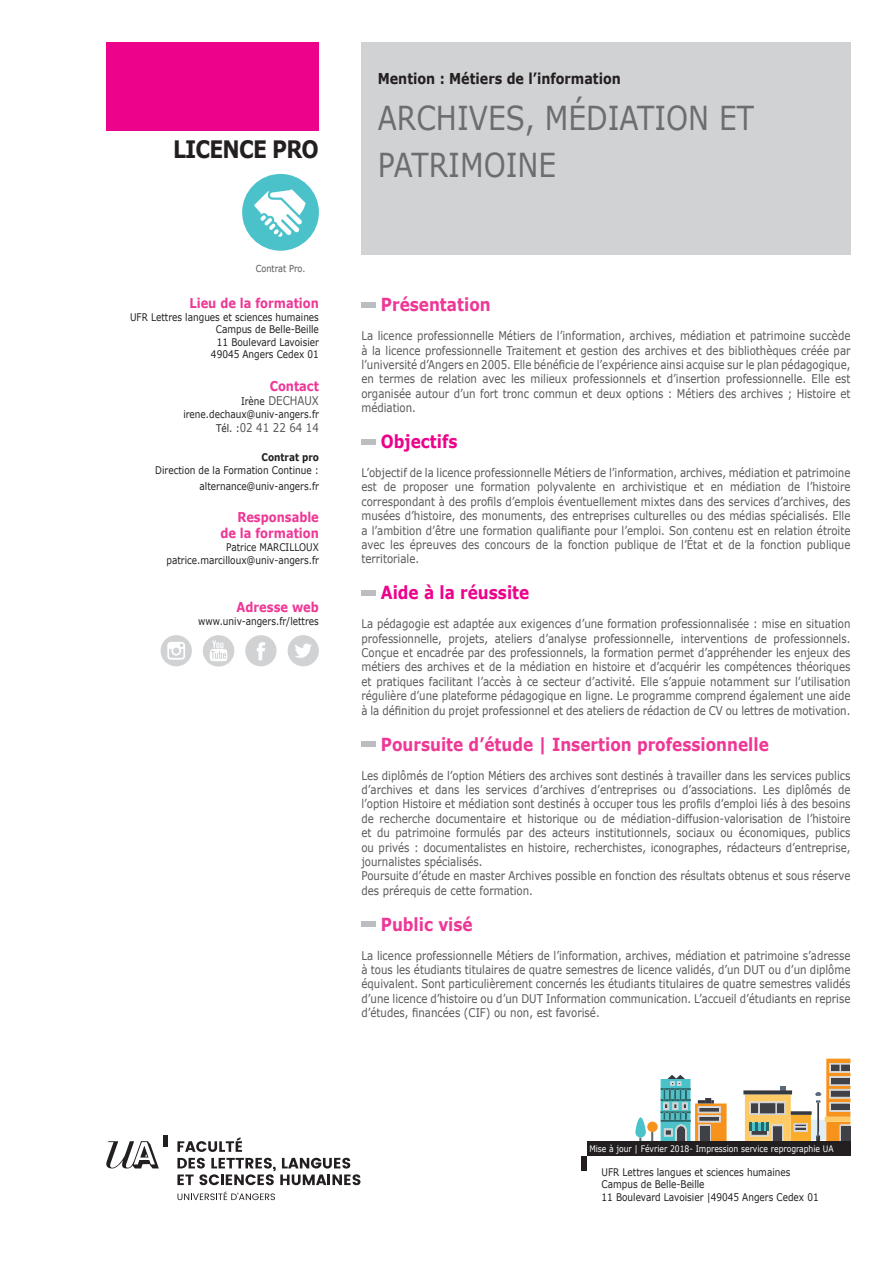
<style>
.page{position:relative;width:893px;height:1263px;background:#fff}
.page>*{position:absolute;margin:0;border:0;box-sizing:border-box;transform-origin:0 0}
.t1{font:33px/46.5px "Verdana";color:#6c6d70;scale:.85 1}
.t2{font:700 24px "Verdana";letter-spacing:-.04em;color:#231f20;scale:.85 1}
.t3{font:700 18px "Verdana";color:#ed3896;scale:.85 1}
.t4{font:700 18px "Verdana";color:#ed028c;scale:.85 1}
.t5{font:700 15px "Verdana";color:#231f20;scale:.85 1}
.t6{font:700 13.5px "Verdana";color:#ed3896;scale:.85 1}
.t7{font:12px/14.4px "Verdana";color:#57585a;text-align:justify;scale:.85 1}
.t8{font:10.5px "Verdana";color:#231f20;scale:.85 1}
.t9{font:700 10.5px "Verdana";color:#231f20;scale:.85 1}
.t10{font:9.6px "Verdana";color:#57585a;scale:.85 1}
.t11{font:9px "Verdana";color:#fff;scale:.85 1}
.s1{font-size:10.5px;color:#231f20}
</style>
<div class="page">
<div style="left:361px;top:43px;width:489px;height:212px;background:#d1d2d4"></div>
<div style="left:581px;top:1156px;width:6px;height:14px;background:#231f20"></div>
<svg style="left:617px;top:1059px;width:233px;height:83px"></svg>
<div style="left:841px;top:1126px;width:9px;height:15px;background:#404146"></div>
<div style="left:106px;top:43px;width:213px;height:88px;background:#ed028c"></div>
<div style="left:587px;top:1142px;width:263px;height:14px;background:#231f20"></div>
<div style="left:361px;top:302px;width:15px;height:6px;background:#bcbdc0"></div>
<div style="left:361px;top:439px;width:15px;height:6px;background:#bcbdc0"></div>
<div style="left:361px;top:590px;width:15px;height:6px;background:#bcbdc0"></div>
<div style="left:361px;top:742px;width:15px;height:5px;background:#bcbdc0"></div>
<div style="left:361px;top:922px;width:15px;height:5px;background:#bcbdc0"></div>
<svg style="left:161px;top:635px;width:31px;height:31px"></svg>
<svg style="left:203px;top:635px;width:31px;height:31px"></svg>
<svg style="left:245px;top:635px;width:32px;height:31px"></svg>
<svg style="left:288px;top:635px;width:31px;height:31px"></svg>
<div style="left:242px;top:174px;width:77px;height:77px;background:#4bc2c9;border-radius:50%"></div>
<svg style="left:252px;top:189px;width:54px;height:50px"></svg>
<svg style="left:177px;top:1137px;width:65px;height:15px"></svg>
<svg style="left:177px;top:1158px;width:183px;height:27px"></svg>
<div style="left:163px;top:1135px;width:5px;height:12px;background:#231f20"></div>
<svg style="left:177px;top:1191px;width:98px;height:9px"></svg>
<svg style="left:106px;top:1141px;width:53px;height:27px"></svg>
<p class="t2" style="left:173px;top:132px;width:173px">LICENCE PRO</p>
<p class="t10" style="left:256px;top:262px;width:60px">Contrat Pro.</p>
<p class="t6" style="left:189px;top:293px;width:154px">Lieu de la formation</p>
<p class="t8" style="left:130px;top:310px;width:224px">UFR Lettres langues et sciences humaines</p>
<p class="t8" style="left:216px;top:322px;width:123px">Campus de Belle-Beille</p>
<p class="t8" style="left:217px;top:335px;width:121px">11 Boulevard Lavoisier</p>
<p class="t8" style="left:211px;top:347px;width:129px">49045 Angers Cedex 01</p>
<p class="t6" style="left:270px;top:376px;width:59px">Contact</p>
<p class="t7" style="left:241px;top:393px;width:93px"><span class="s1">Irène</span> DECHAUX</p>
<p class="t8" style="left:183px;top:407px;width:161px">irene.dechaux@univ-angers.fr</p>
<p class="t7" style="left:216px;top:420px;width:123px"><span class="s1">Tél. :</span>02 41 22 64 14</p>
<p class="t9" style="left:262px;top:450px;width:69px">Contrat pro</p>
<p class="t8" style="left:155px;top:463px;width:194px">Direction de la Formation Continue :</p>
<p class="t8" style="left:200px;top:479px;width:142px">alternance@univ-angers.fr</p>
<p class="t6" style="left:237px;top:508px;width:97px">Responsable</p>
<p class="t6" style="left:220px;top:524px;width:117px">de la formation</p>
<p class="t8" style="left:226px;top:540px;width:111px">Patrice MARCILLOUX</p>
<p class="t8" style="left:167px;top:553px;width:181px">patrice.marcilloux@univ-angers.fr</p>
<p class="t6" style="left:237px;top:598px;width:98px">Adresse web</p>
<p class="t8" style="left:198px;top:614px;width:144px">www.univ-angers.fr/lettres</p>
<p class="t5" style="left:378px;top:68px;width:288px">Mention : Métiers de l’information</p>
<p class="t1" style="left:378px;top:95px;width:444px">ARCHIVES, MÉDIATION ET<br>PATRIMOINE</p>
<p class="t3" style="left:381px;top:292px;width:131px">Présentation</p>
<p class="t7" style="left:361px;top:329px;width:577px">La licence professionnelle Métiers de l’information, archives, médiation et patrimoine succède à la licence professionnelle Traitement et gestion des archives et des bibliothèques créée par l’université d’Angers en 2005. Elle bénéficie de l’expérience ainsi acquise sur le plan pédagogique, en termes de relation avec les milieux professionnels et d’insertion professionnelle. Elle est organisée autour d’un fort tronc commun et deux options : Métiers des archives ; Histoire et médiation.</p>
<p class="t4" style="left:381px;top:429px;width:92px">Objectifs</p>
<p class="t7" style="left:361px;top:465px;width:577px">L’objectif de la licence professionnelle Métiers de l’information, archives, médiation et patrimoine est de proposer une formation polyvalente en archivistique et en médiation de l’histoire correspondant à des profils d’emplois éventuellement mixtes dans des services d’archives, des musées d’histoire, des monuments, des entreprises culturelles ou des médias spécialisés. Elle a l’ambition d’être une formation qualifiante pour l’emploi. Son contenu est en relation étroite avec les épreuves des concours de la fonction publique de l’État et de la fonction publique territoriale.</p>
<p class="t4" style="left:381px;top:580px;width:176px">Aide à la réussite</p>
<p class="t7" style="left:361px;top:617px;width:577px">La pédagogie est adaptée aux exigences d’une formation professionnalisée : mise en situation professionnelle, projets, ateliers d’analyse professionnelle, interventions de professionnels.<br>Conçue et encadrée par des professionnels, la formation permet d’appréhender les enjeux des métiers des archives et de la médiation en histoire et d’acquérir les compétences théoriques et pratiques facilitant l’accès à ce secteur d’activité. Elle s’appuie notamment sur l’utilisation régulière d’une plateforme pédagogique en ligne. Le programme comprend également une aide à la définition du projet professionnel et des ateliers de rédaction de CV ou lettres de motivation.</p>
<p class="t3" style="left:381px;top:731px;width:458px">Poursuite d’étude | Insertion professionnelle</p>
<p class="t7" style="left:361px;top:768px;width:577px">Les diplômés de l’option Métiers des archives sont destinés à travailler dans les services publics d’archives et dans les services d’archives d’entreprises ou d’associations. Les diplômés de l’option Histoire et médiation sont destinés à occuper tous les profils d’emploi liés à des besoins de recherche documentaire et historique ou de médiation-diffusion-valorisation de l’histoire et du patrimoine formulés par des acteurs institutionnels, sociaux ou économiques, publics ou privés : documentalistes en histoire, recherchistes, iconographes, rédacteurs d’entreprise, journalistes spécialisés.</p>
<p class="t7" style="left:361px;top:869px;width:577px">Poursuite d’étude en master Archives possible en fonction des résultats obtenus et sous réserve des prérequis de cette formation.</p>
<p class="t3" style="left:381px;top:911px;width:110px">Public visé</p>
<p class="t7" style="left:361px;top:948px;width:577px">La licence professionnelle Métiers de l’information, archives, médiation et patrimoine s’adresse à tous les étudiants titulaires de quatre semestres de licence validés, d’un DUT ou d’un diplôme équivalent. Sont particulièrement concernés les étudiants titulaires de quatre semestres validés d’une licence d’histoire ou d’un DUT Information communication. L’accueil d’étudiants en reprise d’études, financées (CIF) ou non, est favorisé.</p>
<p class="t11" style="left:589px;top:1143px;width:289px">Mise à jour | Février 2018- Impression service reprographie UA</p>
<p class="t8" style="left:601px;top:1165px;width:224px">UFR Lettres langues et sciences humaines</p>
<p class="t8" style="left:601px;top:1177px;width:123px">Campus de Belle-Beille</p>
<p class="t8" style="left:601px;top:1190px;width:257px">11 Boulevard Lavoisier |49045 Angers Cedex 01</p>
</div>
